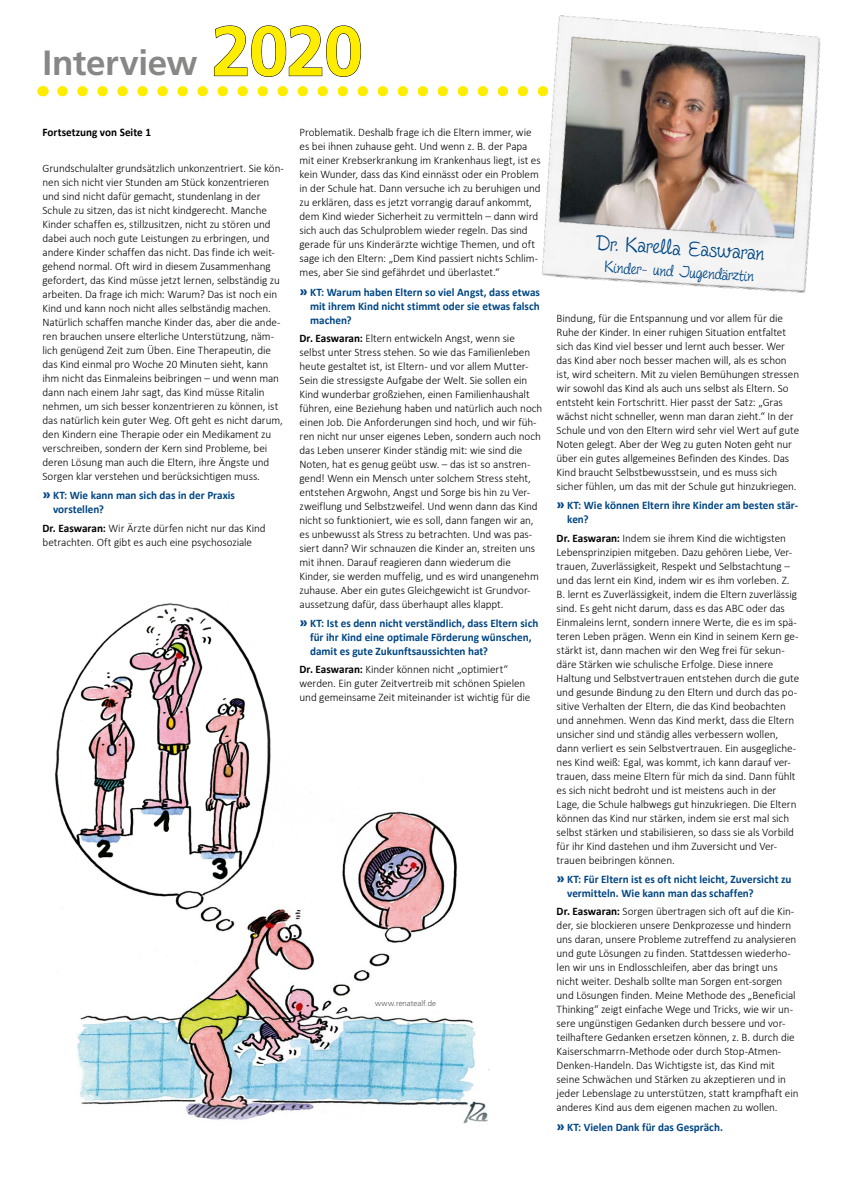
<style>
.page{position:relative;width:842px;height:1191px;background:#fff}
.page>*{position:absolute;margin:0;border:0;box-sizing:border-box;transform-origin:0 0}
.t1{font:700 35px "Frutiger";letter-spacing:-.01em;color:#878786}
.t2{font:23.8px "Fineliner Script";color:#004684}
.t3{font:18px "Fineliner Script";color:#004684}
.t4{font:300 11.5px/14px "Calibri";letter-spacing:-.005em;color:#000}
.t5{font:700 11.5px/14px "Calibri";color:#004684}
.t6{font:700 11.5px "Calibri";color:#000}
.t7{font:300 7.8px "Frutiger";letter-spacing:.01em;color:#565656}
.s1{font-size:70px;color:#ffed00}
.s2{font-family:"Frutiger";font-weight:900;font-size:14px}
.s3{font-weight:700}
</style>
<div class="page">
<svg style="left:214px;top:25px;width:148px;height:52px"></svg>
<svg style="left:62px;top:86px;width:446px;height:10px"></svg>
<img style="left:62px;top:811px;width:428px;height:313px">
<img style="left:54px;top:603px;width:244px;height:302px">
<img style="left:518px;top:15px;width:303px;height:278px">
<p class="t1" style="left:43px;top:43px;width:322px">Interview <span class="s1">2020</span></p>
<p class="t6" style="left:43px;top:125px;width:110px">Fortsetzung von Seite 1</p>
<p class="t4" style="left:43px;top:161px;width:243px">Grundschulalter grundsätzlich unkonzentriert. Sie kön&shy;nen sich nicht vier Stunden am Stück konzentrieren und sind nicht dafür gemacht, stundenlang in der Schule zu sitzen, das ist nicht kindgerecht. Manche Kinder schaffen es, stillzusitzen, nicht zu stören und dabei auch noch gute Leistungen zu erbringen, und andere Kinder schaffen das nicht. Das finde ich weit&shy;gehend normal. Oft wird in diesem Zusammenhang gefordert, das Kind müsse jetzt lernen, selbständig zu arbeiten. Da frage ich mich: Warum? Das ist noch ein Kind und kann noch nicht alles selbständig machen.<br>Natürlich schaffen manche Kinder das, aber die ande&shy;ren brauchen unsere elterliche Unterstützung, näm&shy;lich genügend Zeit zum Üben. Eine Therapeutin, die das Kind einmal pro Woche 20 Minuten sieht, kann ihm nicht das Einmaleins beibringen – und wenn man dann nach einem Jahr sagt, das Kind müsse Ritalin nehmen, um sich besser konzentrieren zu können, ist das natürlich kein guter Weg. Oft geht es nicht darum, den Kindern eine Therapie oder ein Medikament zu verschreiben, sondern der Kern sind Probleme, bei deren Lösung man auch die Eltern, ihre Ängste und Sorgen klar verstehen und berücksichtigen muss.</p>
<p class="t5" style="left:53px;top:488px;width:183px;text-indent:-11px"><span class="s2">»</span> KT: Wie kann man sich das in der Praxis vorstellen?</p>
<p class="t4" style="left:43px;top:520px;width:225px"><span class="s3">Dr. Easwaran:</span> Wir Ärzte dürfen nicht nur das Kind betrachten. Oft gibt es auch eine psychosoziale</p>
<p class="t4" style="left:300px;top:125px;width:243px">Problematik. Deshalb frage ich die Eltern immer, wie es bei ihnen zuhause geht. Und wenn z. B. der Papa mit einer Krebserkrankung im Krankenhaus liegt, ist es kein Wunder, dass das Kind einnässt oder ein Problem in der Schule hat. Dann versuche ich zu beruhigen und zu erklären, dass es jetzt vorrangig darauf ankommt, dem Kind wieder Sicherheit zu vermitteln – dann wird sich auch das Schulproblem wieder regeln. Das sind gerade für uns Kinderärzte wichtige Themen, und oft sage ich den Eltern: „Dem Kind passiert nichts Schlim&shy;mes, aber Sie sind gefährdet und überlastet.“</p>
<p class="t5" style="left:310px;top:284px;width:231px;text-align:justify;text-indent:-11px"><span class="s2">»</span> KT: Warum haben Eltern so viel Angst, dass etwas mit ihrem Kind nicht stimmt oder sie etwas falsch machen?</p>
<p class="t4" style="left:300px;top:330px;width:244px"><span class="s3">Dr. Easwaran:</span> Eltern entwickeln Angst, wenn sie selbst unter Stress stehen. So wie das Familienleben heute gestaltet ist, ist Eltern- und vor allem Mutter-Sein die stressigste Aufgabe der Welt. Sie sollen ein Kind wunderbar großziehen, einen Familienhaushalt führen, eine Beziehung haben und natürlich auch noch einen Job. Die Anforderungen sind hoch, und wir füh&shy;ren nicht nur unser eigenes Leben, sondern auch noch das Leben unserer Kinder ständig mit: wie sind die Noten, hat es genug geübt usw. – das ist so anstren&shy;gend! Wenn ein Mensch unter solchem Stress steht, entstehen Argwohn, Angst und Sorge bis hin zu Ver&shy;zweiflung und Selbstzweifel. Und wenn dann das Kind nicht so funktioniert, wie es soll, dann fangen wir an, es unbewusst als Stress zu betrachten. Und was pas&shy;siert dann? Wir schnauzen die Kinder an, streiten uns mit ihnen. Darauf reagieren dann wiederum die Kinder, sie werden muffelig, und es wird unangenehm zuhause. Aber ein gutes Gleichgewicht ist Grundvor&shy;aussetzung dafür, dass überhaupt alles klappt.</p>
<p class="t5" style="left:310px;top:616px;width:230px;text-indent:-11px"><span class="s2">»</span> KT: Ist es denn nicht verständlich, dass Eltern sich für ihr Kind eine optimale Förderung wünschen, damit es gute Zukunftsaussichten hat?</p>
<p class="t4" style="left:300px;top:662px;width:232px"><span class="s3">Dr. Easwaran:</span> Kinder können nicht „optimiert“ werden. Ein guter Zeitvertreib mit schönen Spielen und gemeinsame Zeit miteinander ist wichtig für die</p>
<p class="t7" style="left:375px;top:998px;width:62px">www.renatealf.de</p>
<p class="t2" style="left:598px;top:229px;width:169px;rotate:4deg">Dr. Karella Easwaran</p>
<p class="t3" style="left:605px;top:258px;width:150px;rotate:3deg">Kinder- und Jugendärztin</p>
<p class="t4" style="left:557px;top:310px;width:244px">Bindung, für die Entspannung und vor allem für die Ruhe der Kinder. In einer ruhigen Situation entfaltet sich das Kind viel besser und lernt auch besser. Wer das Kind aber noch besser machen will, als es schon ist, wird scheitern. Mit zu vielen Bemühungen stressen wir sowohl das Kind als auch uns selbst als Eltern. So entsteht kein Fortschritt. Hier passt der Satz: „Gras wächst nicht schneller, wenn man daran zieht.“ In der Schule und von den Eltern wird sehr viel Wert auf gute Noten gelegt. Aber der Weg zu guten Noten geht nur über ein gutes allgemeines Befinden des Kindes. Das Kind braucht Selbstbewusstsein, und es muss sich sicher fühlen, um das mit der Schule gut hinzukriegen.</p>
<p class="t5" style="left:567px;top:498px;width:233px;text-indent:-11px"><span class="s2">»</span> KT: Wie können Eltern ihre Kinder am besten stär&shy;ken?</p>
<p class="t4" style="left:557px;top:530px;width:244px"><span class="s3">Dr. Easwaran:</span> Indem sie ihrem Kind die wichtigsten Lebensprinzipien mitgeben. Dazu gehören Liebe, Ver&shy;trauen, Zuverlässigkeit, Respekt und Selbstachtung – und das lernt ein Kind, indem wir es ihm vorleben. Z.<br>B. lernt es Zuverlässigkeit, indem die Eltern zuverlässig sind. Es geht nicht darum, dass es das ABC oder das Einmaleins lernt, sondern innere Werte, die es im spä&shy;teren Leben prägen. Wenn ein Kind in seinem Kern ge&shy;stärkt ist, dann machen wir den Weg frei für sekun&shy;däre Stärken wie schulische Erfolge. Diese innere Haltung und Selbstvertrauen entstehen durch die gute und gesunde Bindung zu den Eltern und durch das po&shy;sitive Verhalten der Eltern, die das Kind beobachten und annehmen. Wenn das Kind merkt, dass die Eltern unsicher sind und ständig alles verbessern wollen, dann verliert es sein Selbstvertrauen. Ein ausgegliche&shy;nes Kind weiß: Egal, was kommt, ich kann darauf ver&shy;trauen, dass meine Eltern für mich da sind. Dann fühlt es sich nicht bedroht und ist meistens auch in der Lage, die Schule halbwegs gut hinzukriegen. Die Eltern können das Kind nur stärken, indem sie erst mal sich selbst stärken und stabilisieren, so dass sie als Vorbild für ihr Kind dastehen und ihm Zuversicht und Ver&shy;trauen beibringen können.</p>
<p class="t5" style="left:567px;top:871px;width:226px;text-indent:-11px"><span class="s2">»</span> KT: Für Eltern ist es oft nicht leicht, Zuversicht zu vermitteln. Wie kann man das schaffen?</p>
<p class="t4" style="left:557px;top:903px;width:243px"><span class="s3">Dr. Easwaran:</span> Sorgen übertragen sich oft auf die Kin&shy;der, sie blockieren unsere Denkprozesse und hindern uns daran, unsere Probleme zutreffend zu analysieren und gute Lösungen zu finden. Stattdessen wiederho&shy;len wir uns in Endlosschleifen, aber das bringt uns nicht weiter. Deshalb sollte man Sorgen ent-sorgen und Lösungen finden. Meine Methode des „Beneficial Thinking“ zeigt einfache Wege und Tricks, wie wir un&shy;sere ungünstigen Gedanken durch bessere und vor&shy;teilhaftere Gedanken ersetzen können, z. B. durch die Kaiserschmarrn-Methode oder durch Stop--Atmen-Denken-Handeln. Das Wichtigste ist, das Kind mit seine Schwächen und Stärken zu akzeptieren und in jeder Lebenslage zu unterstützen, statt krampfhaft ein anderes Kind aus dem eigenen machen zu wollen.</p>
<p class="t5" style="left:557px;top:1119px;width:168px"><span class="s2">»</span> KT: Vielen Dank für das Gespräch.</p>
</div>
